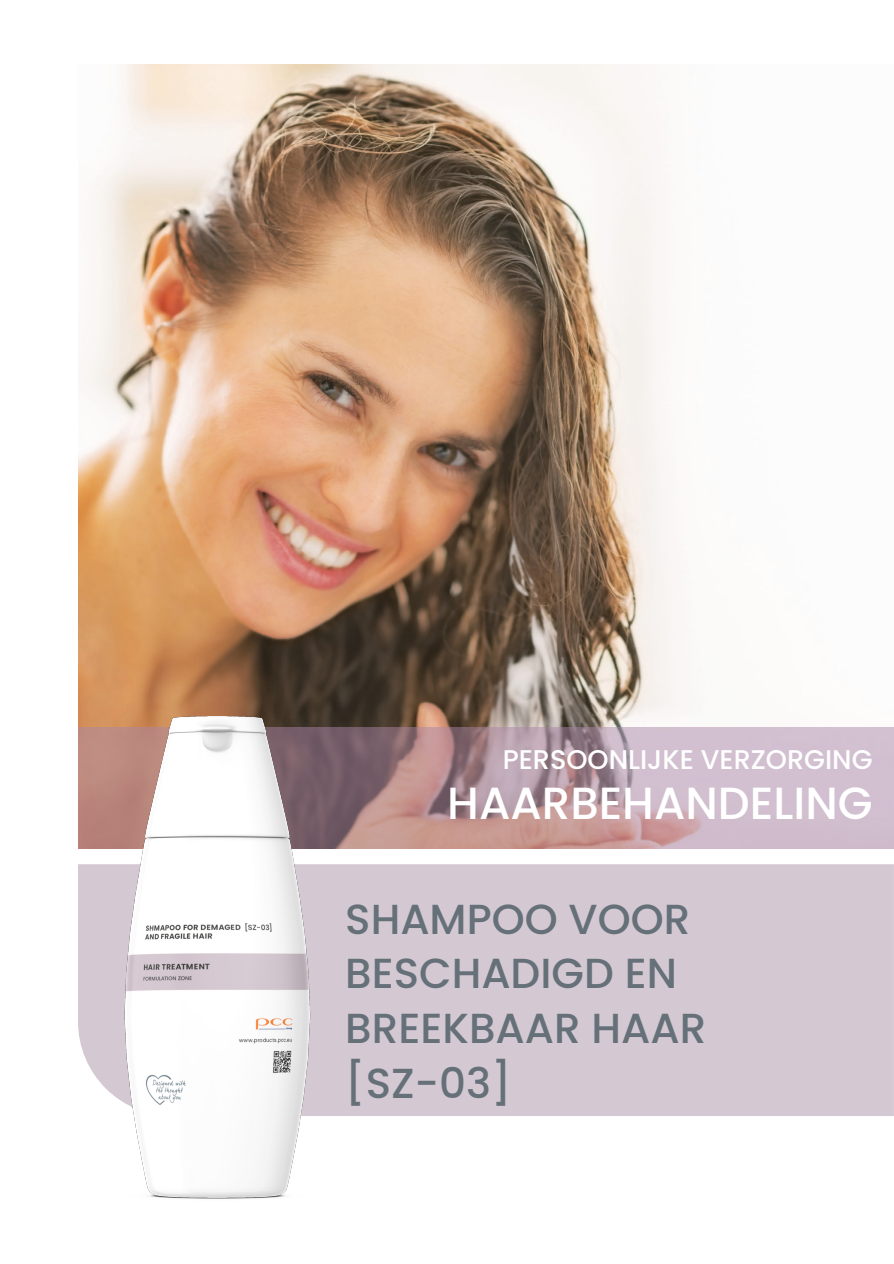
<style>
.page{position:relative;width:894px;height:1264px;background:#fff}
.page>*{position:absolute;margin:0;border:0;box-sizing:border-box;transform-origin:0 0}
.t1{font:500 45px "Poppins";color:#fff}
.t2{font:500 42px/54.6px "Poppins";color:#657079}
.t3{font:500 27px "Poppins";color:#fff}
</style>
<div class="page">
<img style="left:78px;top:64px;width:626px;height:663px">
<div style="left:78px;top:864px;width:815px;height:251px;background:#d4c9d3"></div>
<div style="left:78px;top:727px;width:815px;height:121px;background:#aa86a7;opacity:.5"></div>
<img style="left:120px;top:715px;width:195px;height:484px">
<p class="t3" style="left:502px;top:741px;width:371px">PERSOONLIJKE VERZORGING</p>
<p class="t1" style="left:447px;top:771px;width:426px">HAARBEHANDELING</p>
<p class="t2" style="left:345px;top:891px;width:362px">SHAMPOO VOOR<br>BESCHADIGD EN<br>BREEKBAAR HAAR [SZ-03]</p>
</div>
